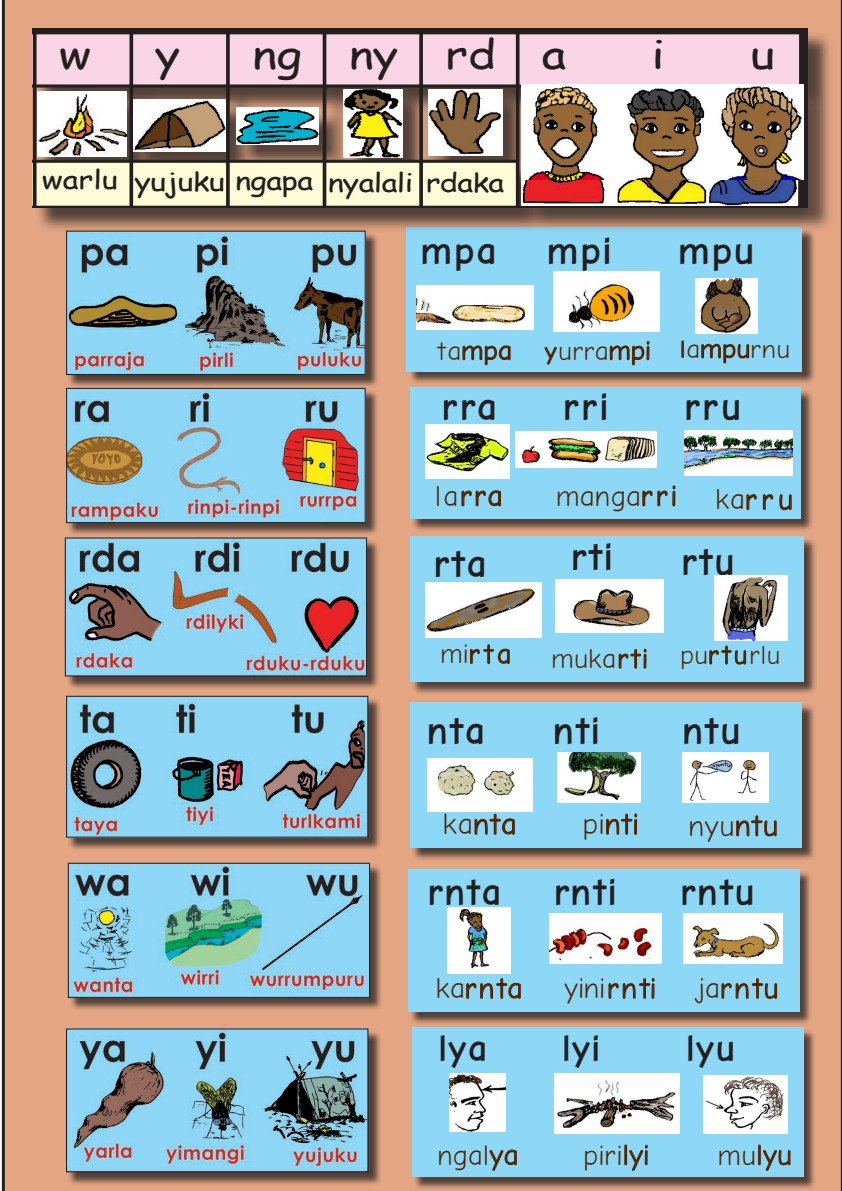
<style>
.page{position:relative;width:842px;height:1191px;background:#fff}
.page>*{position:absolute;margin:0;border:0;box-sizing:border-box;transform-origin:0 0}
.t1{font:39.7px "Comic Sans MS";color:#231f20;scale:1.2 1}
.t2{font:700 39.6px "Comic Neue Angular";color:#231f20}
.t3{font:700 39.2px "Comic Neue Angular";color:#231f20}
.t4{font:700 38.8px "Comic Neue Angular";color:#231f20}
.t5{font:700 38px "Comic Neue Angular";color:#231f20}
.t6{font:29.7px "Comic Neue";letter-spacing:.01em;color:#512400}
.t7{font:29.1px "Comic Neue";letter-spacing:.01em;color:#512400}
.t8{font:29px "Comic Neue";letter-spacing:.04em;color:#512400}
.t9{font:29px "Comic Neue";letter-spacing:.01em;color:#512400}
.t10{font:28.5px "Comic Neue";letter-spacing:.01em;color:#512400}
.t11{font:27.5px "Comic Neue";letter-spacing:.03em;color:#512400}
.t12{font:26.4px "Comic Neue";letter-spacing:.01em;color:#512400}
.t13{font:26.1px "Comic Neue";letter-spacing:.01em;color:#512400}
.t14{font:25.7px "Comic Sans MS";letter-spacing:-.02em;color:#231f20;scale:1.2 1}
.s1{font-weight:700}
</style>
<div class="page">
<div style="left:2px;top:0;width:840px;height:1191px;background:#e3a582"></div>
<div style="left:68px;top:232px;width:311px;height:156px;background:#231f20;opacity:.75"></div>
<img style="left:68px;top:233px;width:296px;height:140px">
<div style="left:66px;top:231px;width:300px;height:144px;border:1px solid #231f20"></div>
<div style="left:408px;top:229px;width:408px;height:156px;background:#231f20;opacity:.75"></div>
<div style="left:407px;top:227px;width:395px;height:144px;background:#8dd7f7"></div>
<div style="left:66px;top:539px;width:314px;height:150px;background:#231f20;opacity:.75"></div>
<img style="left:67px;top:539px;width:298px;height:135px">
<div style="left:65px;top:537px;width:302px;height:139px;border:1px solid #231f20"></div>
<div style="left:68px;top:1030px;width:313px;height:155px;background:#231f20;opacity:.75"></div>
<img style="left:68px;top:1030px;width:298px;height:140px">
<div style="left:66px;top:1028px;width:302px;height:144px;border:1px solid #231f20"></div>
<div style="left:68px;top:389px;width:311px;height:147px;background:#231f20;opacity:.75"></div>
<img style="left:68px;top:390px;width:296px;height:131px">
<div style="left:66px;top:388px;width:300px;height:135px;border:1px solid #231f20"></div>
<div style="left:68px;top:697px;width:314px;height:153px;background:#231f20;opacity:.75"></div>
<img style="left:68px;top:698px;width:298px;height:137px">
<div style="left:66px;top:696px;width:302px;height:141px;border:1px solid #231f20"></div>
<div style="left:69px;top:864px;width:314px;height:146px;background:#231f20;opacity:.75"></div>
<img style="left:70px;top:864px;width:298px;height:132px">
<div style="left:68px;top:862px;width:302px;height:136px;border:1px solid #231f20"></div>
<div style="left:414px;top:1028px;width:402px;height:162px;background:#231f20;opacity:.75"></div>
<div style="left:412px;top:1027px;width:391px;height:150px;background:#8dd7f7"></div>
<div style="left:410px;top:870px;width:403px;height:154px;background:#231f20;opacity:.75"></div>
<div style="left:408px;top:868px;width:391px;height:143px;background:#8dd7f7"></div>
<div style="left:412px;top:389px;width:402px;height:144px;background:#231f20;opacity:.75"></div>
<div style="left:410px;top:388px;width:391px;height:131px;background:#8dd7f7"></div>
<div style="left:412px;top:537px;width:405px;height:158px;background:#231f20;opacity:.75"></div>
<div style="left:410px;top:535px;width:394px;height:146px;background:#8dd7f7"></div>
<div style="left:412px;top:703px;width:403px;height:158px;background:#231f20;opacity:.75"></div>
<div style="left:410px;top:702px;width:392px;height:146px;background:#8dd7f7"></div>
<img style="left:425px;top:582px;width:117px;height:55px">
<img style="left:556px;top:580px;width:107px;height:52px">
<img style="left:715px;top:576px;width:73px;height:64px">
<img style="left:417px;top:285px;width:117px;height:45px">
<img style="left:553px;top:271px;width:107px;height:60px">
<img style="left:696px;top:278px;width:61px;height:56px">
<img style="left:515px;top:431px;width:142px;height:37px">
<img style="left:684px;top:430px;width:108px;height:46px">
<img style="left:425px;top:424px;width:85px;height:54px">
<img style="left:683px;top:752px;width:85px;height:50px">
<img style="left:427px;top:759px;width:105px;height:52px">
<img style="left:558px;top:752px;width:83px;height:50px">
<img style="left:447px;top:908px;width:64px;height:65px">
<img style="left:549px;top:913px;width:112px;height:50px">
<img style="left:684px;top:913px;width:98px;height:50px">
<img style="left:450px;top:1073px;width:56px;height:58px">
<img style="left:554px;top:1073px;width:125px;height:60px">
<img style="left:703px;top:1075px;width:85px;height:58px">
<div style="left:35px;top:31px;width:798px;height:202px;background:#231f20;opacity:.75"></div>
<svg style="left:32px;top:28px;width:776px;height:179px;background:#69544a"></svg>
<div style="left:36px;top:34px;width:763px;height:50px;background:#fad5e5"></div>
<hr style="left:32px;top:34px;width:1px;height:50px;background:#231f20">
<hr style="left:35px;top:31px;width:96px;height:3px;background:#231f20">
<hr style="left:33px;top:34px;width:3px;height:50px;background:#231f20">
<hr style="left:131px;top:31px;width:97px;height:3px;background:#231f20">
<hr style="left:130px;top:34px;width:3px;height:50px;background:#231f20">
<hr style="left:228px;top:31px;width:96px;height:3px;background:#231f20">
<svg style="left:226px;top:34px;width:4px;height:50px"></svg>
<hr style="left:324px;top:31px;width:97px;height:3px;background:#231f20">
<hr style="left:323px;top:34px;width:3px;height:50px;background:#231f20">
<hr style="left:421px;top:31px;width:97px;height:3px;background:#231f20">
<svg style="left:419px;top:34px;width:4px;height:50px"></svg>
<hr style="left:518px;top:31px;width:285px;height:3px;background:#231f20">
<hr style="left:516px;top:34px;width:3px;height:50px;background:#231f20">
<hr style="left:799px;top:34px;width:3px;height:50px;background:#231f20">
<hr style="left:32px;top:87px;width:1px;height:73px;background:#231f20">
<svg style="left:35px;top:84px;width:96px;height:4px"></svg>
<hr style="left:33px;top:87px;width:3px;height:73px;background:#231f20">
<svg style="left:131px;top:84px;width:97px;height:4px"></svg>
<hr style="left:130px;top:87px;width:3px;height:73px;background:#231f20">
<svg style="left:228px;top:84px;width:96px;height:4px"></svg>
<hr style="left:226px;top:87px;width:4px;height:73px;background:#231f20">
<svg style="left:324px;top:84px;width:97px;height:4px"></svg>
<hr style="left:323px;top:87px;width:3px;height:73px;background:#231f20">
<svg style="left:421px;top:84px;width:97px;height:4px"></svg>
<svg style="left:419px;top:87px;width:4px;height:73px"></svg>
<hr style="left:516px;top:87px;width:3px;height:73px;background:#231f20">
<div style="left:32px;top:160px;width:484px;height:45px;background:#fffbd6"></div>
<hr style="left:32px;top:163px;width:1px;height:43px;background:#231f20">
<hr style="left:35px;top:160px;width:96px;height:3px;background:#231f20">
<hr style="left:33px;top:163px;width:3px;height:43px;background:#231f20">
<hr style="left:131px;top:160px;width:97px;height:3px;background:#231f20">
<hr style="left:130px;top:163px;width:3px;height:43px;background:#231f20">
<hr style="left:228px;top:160px;width:96px;height:3px;background:#231f20">
<svg style="left:226px;top:163px;width:4px;height:42px"></svg>
<hr style="left:324px;top:160px;width:97px;height:3px;background:#231f20">
<hr style="left:323px;top:163px;width:3px;height:43px;background:#231f20">
<hr style="left:421px;top:160px;width:98px;height:3px;background:#231f20">
<svg style="left:419px;top:163px;width:4px;height:42px"></svg>
<hr style="left:516px;top:163px;width:3px;height:43px;background:#231f20">
<hr style="left:799px;top:161px;width:3px;height:45px;background:#231f20">
<hr style="left:32px;top:205px;width:486px;height:2px;background:#231f20">
<hr style="left:518px;top:205px;width:285px;height:2px;background:#231f20">
<img style="left:38px;top:92px;width:89px;height:64px">
<img style="left:134px;top:99px;width:91px;height:52px">
<img style="left:236px;top:108px;width:83px;height:36px">
<img style="left:344px;top:89px;width:59px;height:69px">
<img style="left:429px;top:89px;width:73px;height:66px">
<img style="left:521px;top:180px;width:276px;height:25px">
<img style="left:521px;top:84px;width:283px;height:96px">
<p class="t1" style="left:59px;top:25px;width:29px">w</p>
<p class="t1" style="left:155px;top:25px;width:22px">y</p>
<p class="t1" style="left:252px;top:25px;width:263px">ng ny rd a</p>
<p class="t1" style="left:652px;top:25px;width:13px">i</p>
<p class="t1" style="left:750px;top:25px;width:22px">u</p>
<p class="t14" style="left:3px;top:163px;width:419px">ki warlu yujuku ngapa nyalali rdaka</p>
<p class="t3" style="left:420px;top:227px;width:79px">mpa</p>
<p class="t3" style="left:546px;top:227px;width:67px">mpi</p>
<p class="t3" style="left:678px;top:227px;width:79px">mpu</p>
<p class="t12" style="left:437px;top:335px;width:77px">tampa</p>
<p class="t12" style="left:544px;top:335px;width:108px"><span class="s1">y</span>urrampi</p>
<p class="t13" style="left:679px;top:333px;width:112px"><span class="s1">l</span>ampurnu</p>
<p class="t2" style="left:442px;top:383px;width:57px">rra</p>
<p class="t2" style="left:563px;top:383px;width:47px">rri</p>
<p class="t2" style="left:684px;top:383px;width:59px">rru</p>
<p class="t8" style="left:435px;top:478px;width:69px">larra</p>
<p class="t9" style="left:556px;top:478px;width:122px">mangarri</p>
<p class="t8" style="left:716px;top:482px;width:79px">karru</p>
<p class="t2" style="left:434px;top:540px;width:55px">rta</p>
<p class="t2" style="left:571px;top:533px;width:44px">rti</p>
<p class="t2" style="left:682px;top:538px;width:56px">rtu</p>
<p class="t11" style="left:441px;top:637px;width:72px">mirta</p>
<p class="t11" style="left:551px;top:642px;width:98px">mukarti</p>
<p class="t12" style="left:680px;top:639px;width:101px">purturlu</p>
<p class="t2" style="left:427px;top:706px;width:61px">nta</p>
<p class="t2" style="left:553px;top:706px;width:49px">nti</p>
<p class="t2" style="left:682px;top:706px;width:61px">ntu</p>
<p class="t6" style="left:443px;top:806px;width:75px">kanta</p>
<p class="t6" style="left:583px;top:806px;width:57px">pinti</p>
<p class="t6" style="left:688px;top:808px;width:91px">nyuntu</p>
<p class="t4" style="left:428px;top:868px;width:76px">rnta</p>
<p class="t4" style="left:554px;top:868px;width:65px">rnti</p>
<p class="t4" style="left:681px;top:868px;width:76px">rntu</p>
<p class="t7" style="left:436px;top:971px;width:88px">karnta</p>
<p class="t7" style="left:564px;top:971px;width:93px">yinirnti</p>
<p class="t7" style="left:695px;top:971px;width:85px">jarntu</p>
<p class="t5" style="left:438px;top:1025px;width:51px">lya</p>
<p class="t5" style="left:562px;top:1025px;width:40px">lyi</p>
<p class="t5" style="left:686px;top:1025px;width:52px">lyu</p>
<p class="t10" style="left:437px;top:1138px;width:82px">ngalya</p>
<p class="t10" style="left:584px;top:1138px;width:67px">pirilyi</p>
<p class="t10" style="left:718px;top:1138px;width:75px">mulyu</p>
</div>
